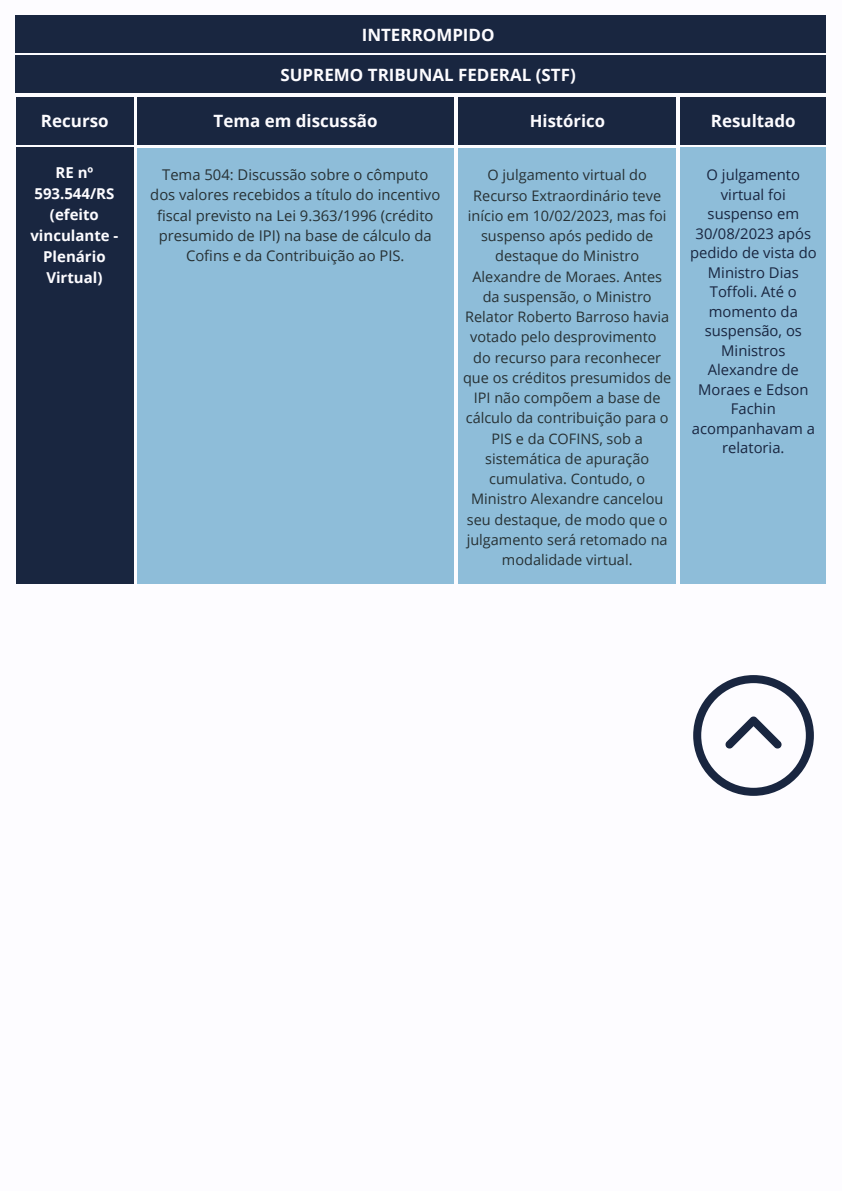
<style>
.page{position:relative;width:842px;height:1191px;background:#fff}
.page>*{position:absolute;margin:0;border:0;box-sizing:border-box;transform-origin:0 0}
.t1{font:700 17px "Open Sans";color:#fdfcff}
.t2{font:700 16.7px "Open Sans";color:#fdfcff}
.t3{font:700 15px/21px "Open Sans";color:#fdfcff;text-align:center}
.t4{font:14.8px/19.5px "Open Sans";color:#192640;text-align:center}
.t5{font:14.8px/20.2px "Open Sans";color:#273134;text-align:center}
.t6{font:14.5px/20.2px "Open Sans";color:#273134;text-align:center}
</style>
<div class="page">
<div style="left:16px;top:147px;width:117px;height:437px;background:#192640"></div>
<div style="left:16px;top:56px;width:810px;height:37px;background:#192640"></div>
<div style="left:16px;top:97px;width:117px;height:47px;background:#192640"></div>
<div style="left:138px;top:97px;width:316px;height:47px;background:#192640"></div>
<div style="left:681px;top:97px;width:145px;height:47px;background:#192640"></div>
<div style="left:459px;top:97px;width:217px;height:47px;background:#192640"></div>
<div style="left:16px;top:15px;width:810px;height:38px;background:#192640"></div>
<div style="left:138px;top:148px;width:316px;height:436px;background:#8ebdd9"></div>
<div style="left:681px;top:147px;width:145px;height:437px;background:#8ebdd9"></div>
<div style="left:459px;top:148px;width:217px;height:436px;background:#8ebdd9"></div>
<svg style="left:693px;top:675px;width:121px;height:120px"></svg>
<p class="t1" style="left:362px;top:22px;width:134px">INTERROMPIDO</p>
<p class="t1" style="left:280px;top:63px;width:297px">SUPREMO TRIBUNAL FEDERAL (STF)</p>
<p class="t1" style="left:41px;top:109px;width:69px">Recurso</p>
<p class="t1" style="left:214px;top:109px;width:165px">Tema em discussão</p>
<p class="t2" style="left:530px;top:110px;width:77px">Histórico</p>
<p class="t1" style="left:711px;top:109px;width:86px">Resultado</p>
<p class="t3" style="left:30px;top:162px;width:90px">RE nº<br>593.544/RS (efeito vinculante -<br>Plenário<br>Virtual)</p>
<p class="t5" style="left:150px;top:164px;width:291px">Tema 504: Discussão sobre o cômputo dos valores recebidos a título do incentivo fiscal previsto na Lei 9.363/1996 (crédito presumido de IPI) na base de cálculo da Cofins e da Contribuição ao PIS.</p>
<p class="t6" style="left:463px;top:164px;width:210px">O julgamento virtual do<br>Recurso Extraordinário teve início em 10/02/2023, mas foi suspenso após pedido de destaque do Ministro<br>Alexandre de Moraes. Antes da suspensão, o Ministro<br>Relator Roberto Barroso havia votado pelo desprovimento<br>do recurso para reconhecer que os créditos presumidos de<br>IPI não compõem a base de cálculo da contribuição para o<br>PIS e da COFINS, sob a sistemática de apuração cumulativa. Contudo, o<br>Ministro Alexandre cancelou seu destaque, de modo que o julgamento será retomado na modalidade virtual.</p>
<p class="t4" style="left:690px;top:164px;width:128px">O julgamento virtual foi suspenso em<br>30/08/2023 após pedido de vista do<br>Ministro Dias<br>Toffoli. Até o momento da suspensão, os<br>Ministros<br>Alexandre de<br>Moraes e Edson<br>Fachin acompanhavam a relatoria.</p>
</div>
